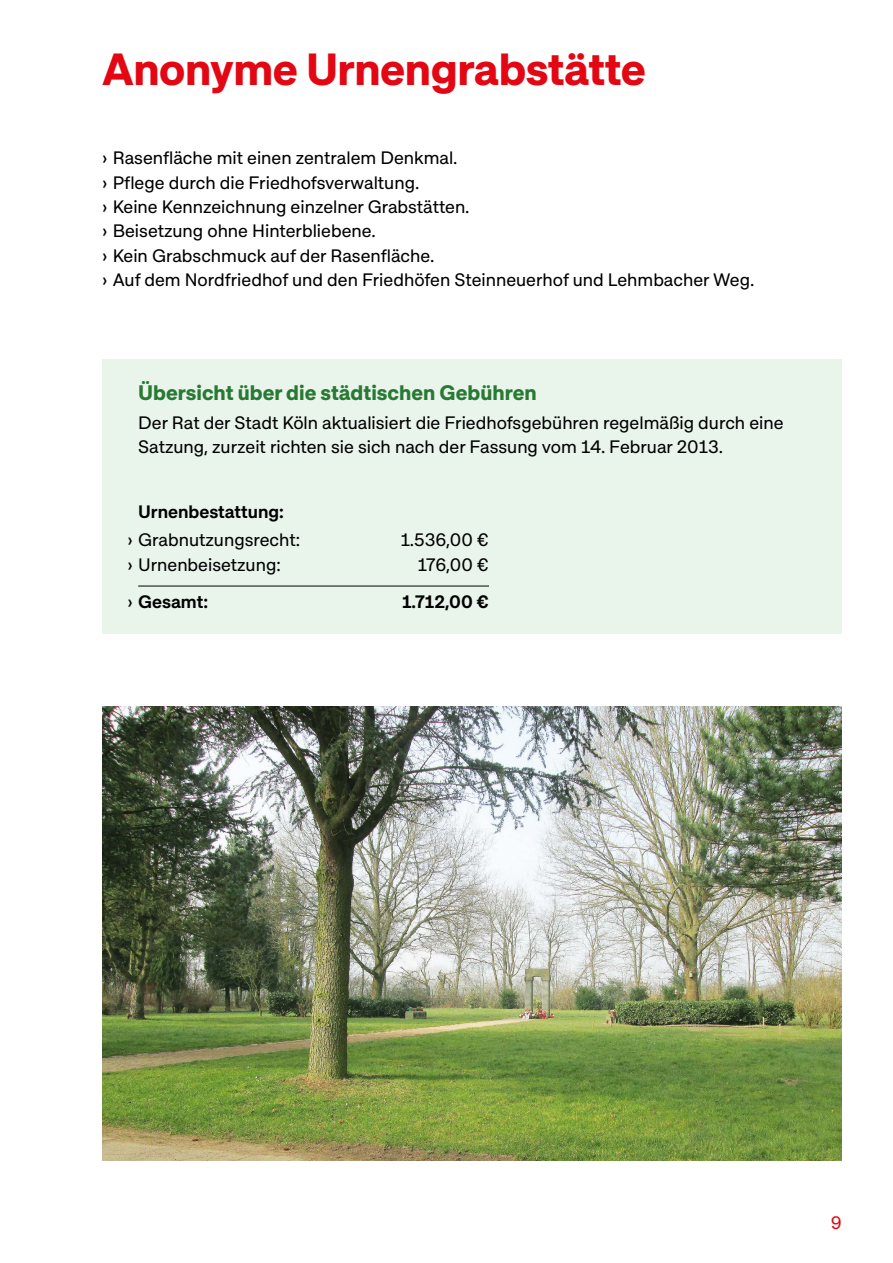
<style>
.page{position:relative;width:893px;height:1263px;background:#fff}
.page>*{position:absolute;margin:0;border:0;box-sizing:border-box;transform-origin:0 0}
.Headline_30pt_bis_16{font:700 45px "Approach Koeln";letter-spacing:-.01em;color:#e30613}
.Zwischenüberschrift{font:700 21px "Approach Koeln";color:#277933}
.Fließtext{font:18px/24.3px "Approach Koeln";color:#000}
.Zwischenüberschrift-2{font:600 18px "Approach Koeln";color:#000}
.t1{font:18px "Approach Koeln";color:#e30613}
.s1{font-weight:400}
</style>
<div class="page">
<div style="left:102px;top:359px;width:740px;height:274px;background:#e9f4eb"></div>
<hr style="left:138px;top:586px;width:351px;height:1px;background:#000">
<img style="left:102px;top:706px;width:740px;height:455px">
<h2 class="Headline_30pt_bis_16" style="left:102px;top:40px;width:545px">Anonyme Urnengrabstätte</h2>
<p class="Fließtext" style="left:102px;top:145px;width:357px">› Rasenfläche mit einen zentralem Denkmal.</p>
<p class="Fließtext" style="left:102px;top:170px;width:319px">› Pflege durch die Friedhofsverwaltung.</p>
<p class="Fließtext" style="left:102px;top:194px;width:369px">› Keine Kennzeichnung einzelner Grabstätten.</p>
<p class="Fließtext" style="left:102px;top:218px;width:275px">› Beisetzung ohne Hinterbliebene.</p>
<p class="Fließtext" style="left:102px;top:243px;width:334px">› Kein Grabschmuck auf der Rasenfläche.</p>
<p class="Fließtext" style="left:102px;top:267px;width:654px">› Auf dem Nordfriedhof und den Friedhöfen Steinneuerhof und Lehmbacher Weg.</p>
<h3 class="Zwischenüberschrift" style="left:138px;top:379px;width:400px">Übersicht über die städtischen Gebühren</h3>
<p class="Fließtext" style="left:138px;top:410px;width:647px">Der Rat der Stadt Köln aktualisiert die Friedhofsgebühren regelmäßig durch eine<br>Satzung, zurzeit richten sie sich nach der Fassung vom 14. Februar 2013.</p>
<h3 class="Zwischenüberschrift-2" style="left:138px;top:500px;width:147px">Urnenbestattung:</h3>
<p class="Fließtext" style="left:128px;top:527px;width:174px">› Grabnutzungsrecht:</p>
<p class="Fließtext" style="left:401px;top:527px;width:90px">1.536,00 €</p>
<p class="Fließtext" style="left:128px;top:552px;width:155px">› Urnenbeisetzung:</p>
<p class="Fließtext" style="left:418px;top:552px;width:73px">176,00 €</p>
<p class="Zwischenüberschrift-2" style="left:128px;top:590px;width:82px"><span class="s1">›</span> Gesamt:</p>
<p class="Zwischenüberschrift-2" style="left:402px;top:590px;width:88px">1.712,00 €</p>
<p class="t1" style="left:831px;top:1211px;width:12px">9</p>
</div>
